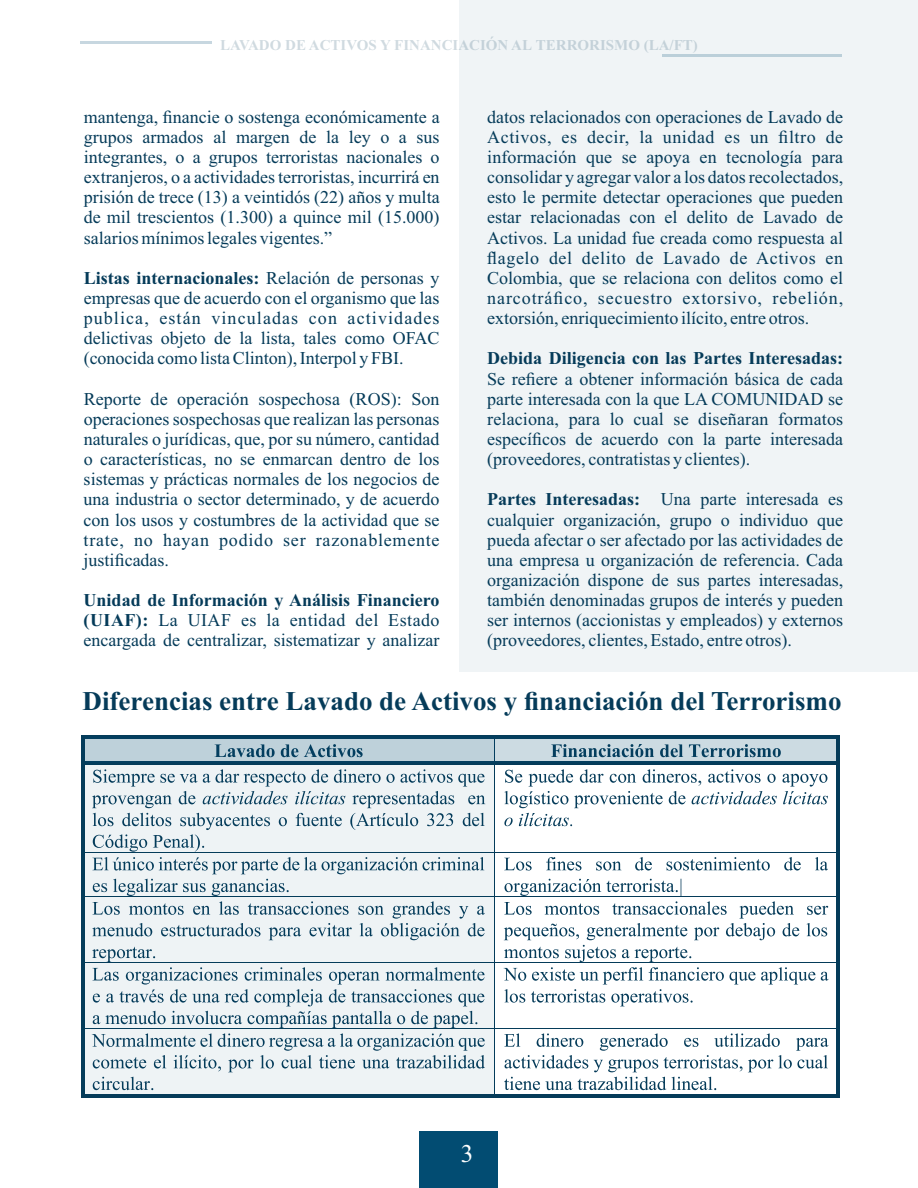
<style>
.page{position:relative;width:918px;height:1188px;background:#fff}
.page>*{position:absolute;margin:0;border:0;box-sizing:border-box;transform-origin:0 0}
.t1{font:700 27px "Times New Roman";color:#053b59}
.t2{font:25.5px "Times New Roman";color:#fefefe}
.t3{font:18px/20.1px "Times New Roman";color:#053b59;text-align:justify}
.t4{font:700 18px "Times New Roman";color:#053b59}
.t5{font:700 15px "Times New Roman";color:rgb(5 59 89/.19)}
.s1{font-weight:700}
</style>
<div class="page">
<div style="left:459px;top:0;width:459px;height:672px;background:#f0f4f6"></div>
<div style="left:420px;top:1131px;width:78px;height:57px;background:#024c72"></div>
<svg style="left:836px;top:736px;width:4px;height:3px"></svg>
<hr style="left:81px;top:739px;width:4px;height:22px;background:#053b59">
<hr style="left:836px;top:739px;width:4px;height:22px;background:#053b59">
<svg style="left:504px;top:769px;width:324px;height:57px"></svg>
<hr style="left:498px;top:761px;width:338px;height:4px;background:#053b59">
<svg style="left:836px;top:761px;width:4px;height:4px"></svg>
<hr style="left:81px;top:765px;width:4px;height:87px;background:#053b59">
<hr style="left:836px;top:765px;width:4px;height:87px;background:#053b59">
<svg style="left:504px;top:857px;width:324px;height:14px"></svg>
<hr style="left:495px;top:852px;width:341px;height:1px;background:#053b59">
<hr style="left:81px;top:853px;width:4px;height:43px;background:#053b59">
<hr style="left:836px;top:853px;width:4px;height:43px;background:#053b59">
<hr style="left:495px;top:896px;width:341px;height:1px;background:#053b59">
<hr style="left:81px;top:897px;width:4px;height:65px;background:#053b59">
<hr style="left:836px;top:897px;width:4px;height:65px;background:#053b59">
<svg style="left:504px;top:879px;width:324px;height:127px"></svg>
<hr style="left:495px;top:962px;width:341px;height:1px;background:#053b59">
<hr style="left:81px;top:963px;width:4px;height:65px;background:#053b59">
<hr style="left:836px;top:963px;width:4px;height:65px;background:#053b59">
<svg style="left:504px;top:1033px;width:324px;height:57px"></svg>
<hr style="left:495px;top:1028px;width:341px;height:1px;background:#053b59">
<hr style="left:81px;top:1029px;width:4px;height:65px;background:#053b59">
<svg style="left:81px;top:1094px;width:4px;height:4px"></svg>
<hr style="left:85px;top:1094px;width:409px;height:4px;background:#053b59">
<svg style="left:494px;top:1094px;width:4px;height:4px"></svg>
<hr style="left:498px;top:1094px;width:338px;height:4px;background:#053b59">
<hr style="left:836px;top:1029px;width:4px;height:65px;background:#053b59">
<svg style="left:836px;top:1094px;width:4px;height:4px"></svg>
<div style="left:85px;top:736px;width:751px;height:27px;background:#024c72;opacity:.2"></div>
<div style="left:82px;top:736px;width:413px;height:358px;background:#024c72;opacity:.07"></div>
<hr style="left:81px;top:42px;width:131px;height:2px;background:#c7d7e0">
<hr style="left:662px;top:54px;width:180px;height:3px;background:#bbcfd9">
<p class="t5" style="left:220px;top:40px;width:479px">LAVADO DE ACTIVOS Y FINANCIACIÓN AL TERRORISMO (LA/FT)</p>
<p class="t3" style="left:84px;top:108px;width:357px">mantenga, financie o sostenga económicamente a grupos armados al margen de la ley o a sus integrantes, o a grupos terroristas nacionales o extranjeros, o a actividades terroristas, incurrirá en prisión de trece (13) a veintidós (22) años y multa de mil trescientos (1.300) a quince mil (15.000) salarios mínimos legales vigentes.”</p>
<p class="t3" style="left:84px;top:269px;width:357px"><span class="s1">Listas internacionales:</span> Relación de personas y empresas que de acuerdo con el organismo que las publica, están vinculadas con actividades delictivas objeto de la lista, tales como OFAC (conocida como lista Clinton), Interpol y FBI.</p>
<p class="t3" style="left:84px;top:390px;width:357px">Reporte de operación sospechosa (ROS): Son operaciones sospechosas que realizan las personas naturales o jurídicas, que, por su número, cantidad o características, no se enmarcan dentro de los sistemas y prácticas normales de los negocios de una industria o sector determinado, y de acuerdo con los usos y costumbres de la actividad que se trate, no hayan podido ser razonablemente justificadas.</p>
<p class="t3" style="left:84px;top:592px;width:357px"><span class="s1">Unidad de Información y Análisis Financiero (UIAF):</span> La UIAF es la entidad del Estado encargada de centralizar, sistematizar y analizar</p>
<p class="t3" style="left:487px;top:108px;width:358px">datos relacionados con operaciones de Lavado de Activos, es decir, la unidad es un filtro de información que se apoya en tecnología para consolidar y agregar valor a los datos recolectados, esto le permite detectar operaciones que pueden estar relacionadas con el delito de Lavado de Activos. La unidad fue creada como respuesta al flagelo del delito de Lavado de Activos en Colombia, que se relaciona con delitos como el narcotráfico, secuestro extorsivo, rebelión, extorsión, enriquecimiento ilícito, entre otros.</p>
<p class="t4" style="left:487px;top:352px;width:357px">Debida Diligencia con las Partes Interesadas:</p>
<p class="t3" style="left:487px;top:370px;width:357px">Se refiere a obtener información básica de cada parte interesada con la que LA COMUNIDAD se relaciona, para lo cual se diseñaran formatos específicos de acuerdo con la parte interesada (proveedores, contratistas y clientes).</p>
<p class="t3" style="left:487px;top:491px;width:357px"><span class="s1">Partes Interesadas:</span> Una parte interesada es cualquier organización, grupo o individuo que pueda afectar o ser afectado por las actividades de una empresa u organización de referencia. Cada organización dispone de sus partes interesadas, también denominadas grupos de interés y pueden ser internos (accionistas y empleados) y externos (proveedores, clientes, Estado, entre otros).</p>
<h1 class="t1" style="left:83px;top:692px;width:760px">Diferencias entre Lavado de Activos y financiación del Terrorismo</h1>
<h2 class="t2" style="left:461px;top:1145px;width:14px">3</h2>
</div>
